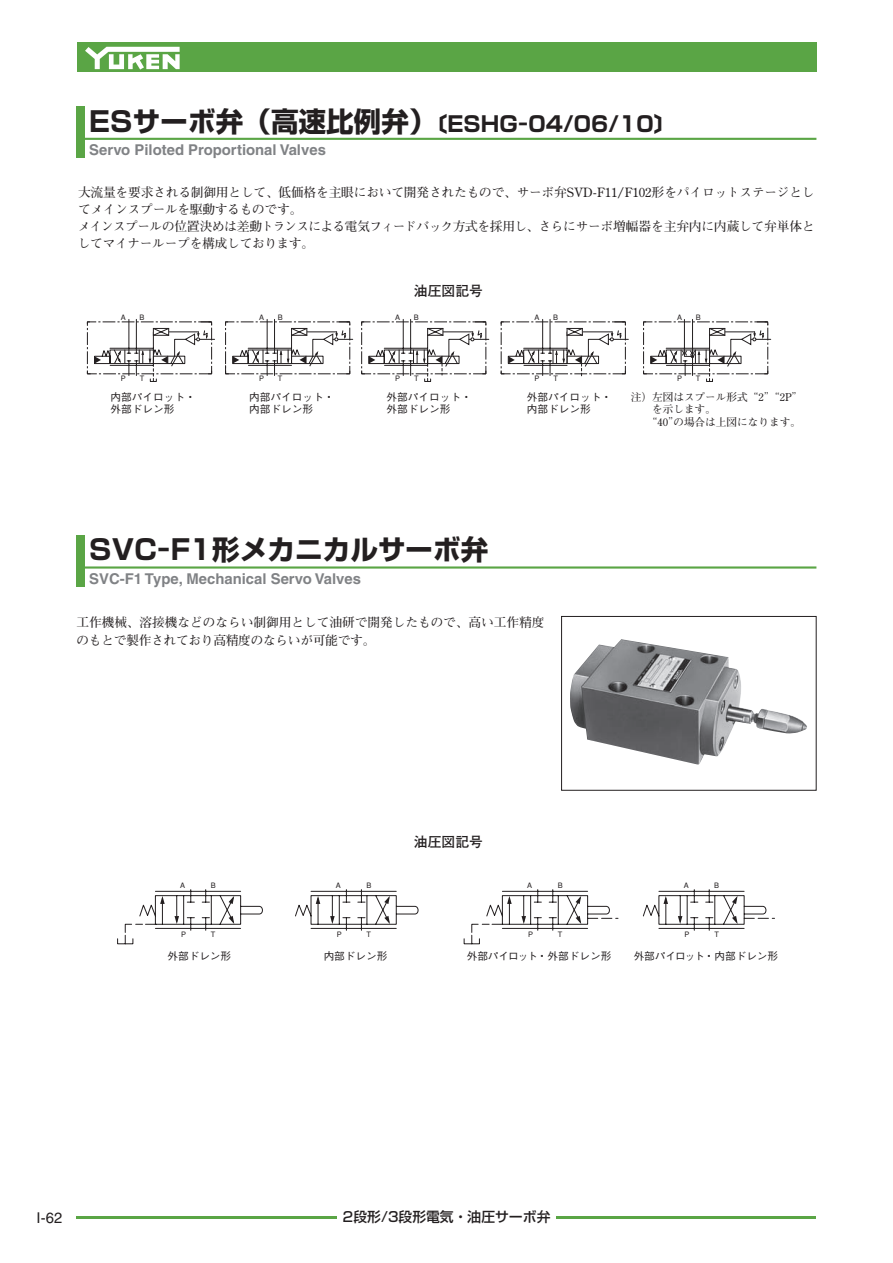
<style>
.page{position:relative;width:893px;height:1263px;background:#fff}
.page>*{position:absolute;margin:0;border:0;box-sizing:border-box;transform-origin:0 0}
.t1{font:700 27.6px "Shin Go";color:#231f20}
.t2{font:700 21.3px "Shin Go";color:#231f20}
.t3{font:700 14.85px "Helvetica";color:#808285}
.t4{font:14.85px "Helvetica";color:#231f20}
.t5{font:500 13.8px "Shin Go";color:#231f20}
.t6{font:700 13.8px "Futo Go B101";color:#231f20}
.t7{font:700 12.75px/17px "Futo Min A101";letter-spacing:-.015em;color:#231f20}
.t8{font:500 10.65px/12.9px "Gothic BBB";color:#231f20}
.t9{font:700 10.65px/12.9px "Futo Min A101";color:#231f20}
.t10{font:500 7.5px "Gothic BBB";color:#231f20}
.s1{font-size:27.6px}
</style>
<div class="page">
<hr style="left:77px;top:1216px;width:739px;height:2px;background:#5aa545">
<div style="left:337px;top:1211px;width:219px;height:21px;background:#fff"></div>
<div style="left:77px;top:43px;width:739px;height:29px;background:#5aa545"></div>
<svg style="left:85px;top:47px;width:95px;height:23px"></svg>
<svg style="left:87px;top:319px;width:128px;height:63px"></svg>
<svg style="left:225px;top:319px;width:128px;height:57px"></svg>
<svg style="left:361px;top:319px;width:129px;height:63px"></svg>
<svg style="left:501px;top:319px;width:128px;height:57px"></svg>
<svg style="left:643px;top:319px;width:128px;height:63px"></svg>
<div style="left:77px;top:106px;width:8px;height:51px;background:#5aa545"></div>
<hr style="left:77px;top:138px;width:739px;height:2px;background:#5aa545">
<svg style="left:561px;top:616px;width:256px;height:175px"></svg>
<svg style="left:117px;top:889px;width:658px;height:55px"></svg>
<div style="left:77px;top:535px;width:8px;height:51px;background:#5aa545"></div>
<hr style="left:77px;top:566px;width:739px;height:3px;background:#5aa545">
<h2 class="t2" style="left:89px;top:109px;width:587px"><span class="s1">ESサーボ弁（高速比例弁）</span>〔ESHG−04/06/10〕</h2>
<p class="t3" style="left:89px;top:141px;width:238px">Servo Piloted Proportional Valves</p>
<p class="t7" style="left:78px;top:184px;width:739px">大流量を要求される制御用として、低価格を主眼において開発されたもので、サーボ弁SVD-F11/F102形をパイロットステージとしてメインスプールを駆動するものです。<br>メインスプールの位置決めは差動トランスによる電気フィードバック方式を採用し、さらにサーボ増幅器を主弁内に内蔵して弁単体としてマイナーループを構成しております。</p>
<p class="t10" style="left:121px;top:313px;width:6px">A</p>
<p class="t10" style="left:140px;top:313px;width:6px">B</p>
<p class="t10" style="left:259px;top:313px;width:6px">A</p>
<p class="t10" style="left:278px;top:313px;width:6px">B</p>
<p class="t10" style="left:395px;top:313px;width:6px">A</p>
<p class="t6" style="left:414px;top:283px;width:71px">油圧図記号</p>
<p class="t10" style="left:414px;top:313px;width:6px">B</p>
<p class="t10" style="left:535px;top:313px;width:6px">A</p>
<p class="t10" style="left:553px;top:313px;width:6px">B</p>
<p class="t10" style="left:677px;top:313px;width:6px">A</p>
<p class="t10" style="left:696px;top:313px;width:6px">B</p>
<p class="t10" style="left:121px;top:374px;width:6px">P</p>
<p class="t8" style="left:111px;top:390px;width:87px">内部パイロット・外部ドレン形</p>
<p class="t8" style="left:249px;top:390px;width:87px">内部パイロット・内部ドレン形</p>
<p class="t8" style="left:387px;top:390px;width:87px">外部パイロット・外部ドレン形</p>
<p class="t8" style="left:527px;top:390px;width:87px">外部パイロット・内部ドレン形</p>
<p class="t9" style="left:631px;top:390px;width:173px">注）左図はスプール形式“2”“2P”　　を示します。<br>　 “40”の場合は上図になります。</p>
<p class="t10" style="left:259px;top:374px;width:6px">P</p>
<p class="t10" style="left:395px;top:374px;width:6px">P</p>
<p class="t10" style="left:535px;top:374px;width:6px">P</p>
<p class="t10" style="left:677px;top:374px;width:6px">P</p>
<p class="t10" style="left:140px;top:374px;width:6px">T</p>
<p class="t10" style="left:278px;top:374px;width:6px">T</p>
<p class="t10" style="left:414px;top:374px;width:6px">T</p>
<p class="t10" style="left:553px;top:374px;width:6px">T</p>
<p class="t10" style="left:696px;top:374px;width:6px">T</p>
<h1 class="t1" style="left:89px;top:531px;width:401px">SVC−F1形メカニカルサーボ弁</h1>
<p class="t3" style="left:89px;top:570px;width:273px">SVC-F1 Type, Mechanical Servo Valves</p>
<p class="t7" style="left:77px;top:615px;width:469px">工作機械、溶接機などのならい制御用として油研で開発したもので、高い工作精度のもとで製作されており高精度のならいが可能です。</p>
<p class="t10" style="left:180px;top:881px;width:6px">A</p>
<p class="t10" style="left:211px;top:881px;width:6px">B</p>
<p class="t10" style="left:336px;top:881px;width:6px">A</p>
<p class="t10" style="left:366px;top:881px;width:6px">B</p>
<p class="t6" style="left:414px;top:834px;width:71px">油圧図記号</p>
<p class="t10" style="left:527px;top:881px;width:6px">A</p>
<p class="t10" style="left:558px;top:881px;width:6px">B</p>
<p class="t10" style="left:684px;top:881px;width:6px">A</p>
<p class="t10" style="left:714px;top:881px;width:6px">B</p>
<p class="t10" style="left:181px;top:930px;width:6px">P</p>
<p class="t8" style="left:167px;top:950px;width:65px">外部ドレン形</p>
<p class="t8" style="left:324px;top:950px;width:65px">内部ドレン形</p>
<p class="t8" style="left:467px;top:950px;width:146px">外部パイロット・外部ドレン形</p>
<p class="t8" style="left:634px;top:950px;width:146px">外部パイロット・内部ドレン形</p>
<p class="t10" style="left:337px;top:930px;width:6px">P</p>
<p class="t10" style="left:528px;top:930px;width:6px">P</p>
<p class="t10" style="left:684px;top:930px;width:6px">P</p>
<p class="t10" style="left:211px;top:930px;width:6px">T</p>
<p class="t10" style="left:367px;top:930px;width:6px">T</p>
<p class="t10" style="left:558px;top:930px;width:6px">T</p>
<p class="t10" style="left:714px;top:930px;width:6px">T</p>
<p class="t4" style="left:37px;top:1209px;width:27px">I-62</p>
<p class="t5" style="left:343px;top:1208px;width:209px">2段形/3段形電気・油圧サーボ弁</p>
</div>
